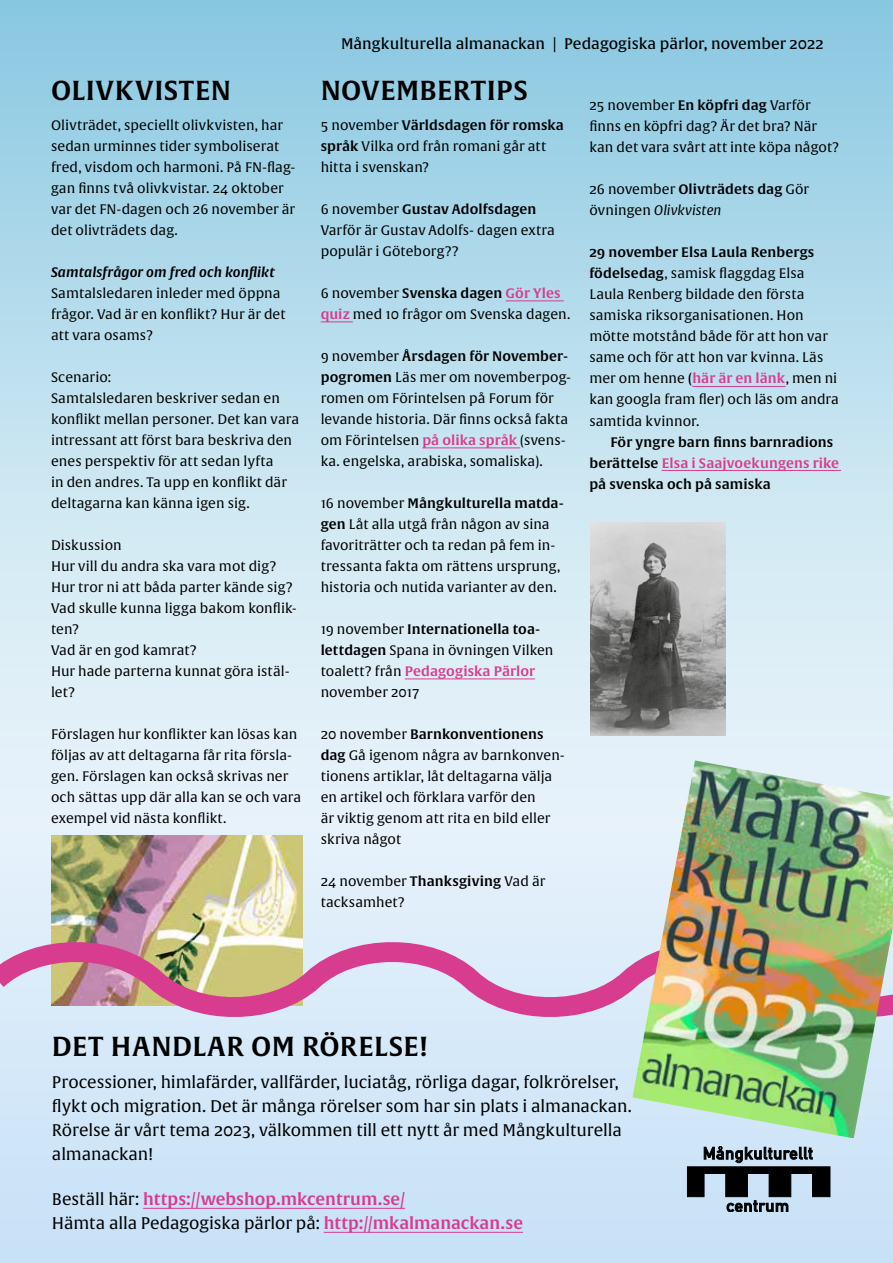
<style>
.page{position:relative;width:893px;height:1263px;background:#fff}
.page>*{position:absolute;margin:0;border:0;box-sizing:border-box;transform-origin:0 0}
.t1{font:27px "Alverata Sb";letter-spacing:.015em;color:#000}
.t2{font:16.5px/24px "Alverata";letter-spacing:-.005em;color:#000}
.t3{font:16.5px "Alverata Sb";color:#d83c8e}
.t4{font:15px "Alverata Md";color:#000}
.t5{font:13.5px/21px "Alverata";letter-spacing:.005em;color:#000}
.t6{font:13.5px/21px "Alverata Sb";letter-spacing:.005em;color:#000}
.t7{font:italic 13.5px "Alverata Sb";letter-spacing:.01em;color:#000}
.t8{font:13.5px "Alverata Sb";letter-spacing:.005em;color:#d83c8e}
.t9{font:italic 13.5px "Alverata";letter-spacing:.005em;color:#000}
.s1{font-family:"Alverata"}
.s2{font-family:"Alverata Sb"}
.s3{color:#d83c8e}
.s4{font-family:"Alverata Sb";color:#d83c8e}
.s5{font-family:"Alverata";color:#000}
.s6{font-style:normal}
</style>
<div class="page">
<svg style="left:0;top:816px;width:893px;height:447px;background:#d2e7f8"></svg>
<div style="left:0;top:0;width:893px;height:816px;background:linear-gradient(to bottom,#8dcae2,#f0f7fc)"></div>
<hr style="left:143px;top:1208px;width:262px;height:1px;background:#d83c8e">
<hr style="left:324px;top:1232px;width:199px;height:1px;background:#d83c8e">
<svg style="left:687px;top:1146px;width:143px;height:66px;background:#727f8a"></svg>
<img style="left:51px;top:835px;width:252px;height:80px">
<svg style="left:0;top:915px;width:632px;height:129px;background:#d5c2d0"></svg>
<img style="left:632px;top:760px;width:261px;height:378px">
<hr style="left:506px;top:300px;width:58px;height:1px;background:#d83c8e">
<hr style="left:321px;top:321px;width:32px;height:1px;background:#d83c8e">
<hr style="left:422px;top:447px;width:98px;height:1px;background:#d83c8e">
<hr style="left:405px;top:678px;width:130px;height:1px;background:#d83c8e">
<hr style="left:692px;top:386px;width:94px;height:1px;background:#d83c8e">
<hr style="left:662px;top:470px;width:179px;height:1px;background:#d83c8e">
<img style="left:591px;top:522px;width:135px;height:213px">
<h1 class="t1" style="left:51px;top:74px;width:182px">OLIVKVISTEN</h1>
<p class="t5" style="left:51px;top:115px;width:246px">Olivträdet, speciellt olivkvisten, har sedan urminnes tider symboliserat fred, visdom och harmoni. På FN-flag&shy;gan finns två olivkvistar. 24 oktober var det FN-dagen och 26 november är det olivträdets dag.</p>
<p class="t7" style="left:51px;top:263px;width:225px">Samtalsfrågor om fred och konflikt</p>
<p class="t5" style="left:51px;top:283px;width:236px">Samtalsledaren inleder med öppna frågor. Vad är en konflikt? Hur är det att vara osams?</p>
<p class="t5" style="left:51px;top:367px;width:250px">Scenario:<br>Samtalsledaren beskriver sedan en konflikt mellan personer. Det kan vara intressant att först bara beskriva den enes perspektiv för att sedan lyfta<br>in den andres. Ta upp en konflikt där deltagarna kan känna igen sig.</p>
<p class="t5" style="left:51px;top:535px;width:247px">Diskussion<br>Hur vill du andra ska vara mot dig?<br>Hur tror ni att båda parter kände sig?<br>Vad skulle kunna ligga bakom konflik&shy;ten?<br>Vad är en god kamrat?<br>Hur hade parterna kunnat göra istäl&shy;let?</p>
<p class="t5" style="left:51px;top:724px;width:252px">Förslagen hur konflikter kan lösas kan följas av att deltagarna får rita försla&shy;gen. Förslagen kan också skrivas ner och sättas upp där alla kan se och vara exempel vid nästa konflikt.</p>
<p class="t4" style="left:341px;top:34px;width:484px">Mångkulturella almanackan | Pedagogiska pärlor, november 2022</p>
<h1 class="t1" style="left:321px;top:74px;width:209px">NOVEMBERTIPS</h1>
<p class="t6" style="left:321px;top:115px;width:245px"><span class="s1">5 november</span> Världsdagen för romska</p>
<p class="t5" style="left:321px;top:136px;width:227px"><span class="s2">språk</span> Vilka ord från romani går att hitta i svenskan?</p>
<p class="t6" style="left:321px;top:199px;width:217px"><span class="s1">6 november</span> Gustav Adolfsdagen</p>
<p class="t5" style="left:321px;top:220px;width:236px">Varför är Gustav Adolfs- dagen extra populär i Göteborg??</p>
<p class="t6" style="left:321px;top:283px;width:241px"><span class="s1">6 november</span> Svenska dagen <span class="s3">Gör Yles</span></p>
<p class="t5" style="left:321px;top:304px;width:251px"><span class="s4">quiz</span> med 10 frågor om Svenska dagen.</p>
<p class="t6" style="left:321px;top:346px;width:249px"><span class="s1">9 november</span> Årsdagen för November-</p>
<p class="t5" style="left:321px;top:367px;width:252px"><span class="s2">pogromen</span> Läs mer om novemberpog&shy;romen om Förintelsen på Forum för levande historia. Där finns också fakta om Förintelsen <span class="s4">på olika språk</span> (svens&shy;ka. engelska, arabiska, somaliska).</p>
<p class="t6" style="left:321px;top:493px;width:244px"><span class="s1">16 november</span> Mångkulturella matda-</p>
<p class="t5" style="left:321px;top:514px;width:241px"><span class="s2">gen</span> Låt alla utgå från någon av sina favoriträtter och ta redan på fem in&shy;tressanta fakta om rättens ursprung, historia och nutida varianter av den.</p>
<p class="t6" style="left:321px;top:619px;width:221px"><span class="s1">19 november</span> Internationella toa-</p>
<p class="t5" style="left:321px;top:640px;width:234px"><span class="s2">lettdagen</span> Spana in övningen Vilken</p>
<p class="t8" style="left:321px;top:663px;width:216px"><span class="s5">toalett? från</span> Pedagogiska Pärlor</p>
<p class="t5" style="left:321px;top:682px;width:100px">november 2017</p>
<p class="t6" style="left:321px;top:724px;width:224px"><span class="s1">20 november</span> Barnkonventionens</p>
<p class="t5" style="left:321px;top:745px;width:245px"><span class="s2">dag</span> Gå igenom några av barnkonven&shy;tionens artiklar, låt deltagarna välja en artikel och förklara varför den<br>är viktig genom att rita en bild eller skriva något</p>
<p class="t5" style="left:321px;top:871px;width:226px">24 november <span class="s2">Thanksgiving</span> Vad är tacksamhet?</p>
<p class="t5" style="left:589px;top:96px;width:251px">25 november <span class="s2">En köpfri dag</span> Varför finns en köpfri dag? Är det bra? När kan det vara svårt att inte köpa något?</p>
<p class="t6" style="left:589px;top:179px;width:221px"><span class="s1">26 november</span> Olivträdets dag <span class="s1">Gör</span></p>
<p class="t9" style="left:589px;top:202px;width:134px"><span class="s6">övningen</span> Olivkvisten</p>
<p class="t6" style="left:589px;top:242px;width:227px">29 november Elsa Laula Renbergs</p>
<p class="t5" style="left:589px;top:264px;width:251px"><span class="s2">födelsedag</span>, samisk flaggdag Elsa<br>Laula Renberg bildade den första samiska riksorganisationen. Hon mötte motstånd både för att hon var same och för att hon var kvinna. Läs mer om henne <span class="s2">(</span><span class="s4">här är en länk</span>, men ni kan googla fram fler) och läs om andra samtida kvinnor.</p>
<p class="t6" style="left:589px;top:431px;width:251px;text-indent:21px">För yngre barn finns barnradions berättelse <span class="s3">Elsa i Saajvoekungens rike </span>på svenska och på samiska</p>
<h1 class="t1" style="left:52px;top:1029px;width:378px">DET HANDLAR OM RÖRELSE!</h1>
<p class="t2" style="left:52px;top:1071px;width:581px">Processioner, himlafärder, vallfärder, luciatåg, rörliga dagar, folkrörelser, flykt och migration. Det är många rörelser som har sin plats i almanackan.<br>Rörelse är vårt tema 2023, välkommen till ett nytt år med Mångkulturella almanackan!</p>
<p class="t3" style="left:52px;top:1189px;width:355px"><span class="s5">Beställ här:</span> https://webshop.mkcentrum.se/</p>
<p class="t2" style="left:52px;top:1212px;width:472px">Hämta alla Pedagogiska pärlor på: <span class="s4">http://mkalmanackan.se</span></p>
</div>
